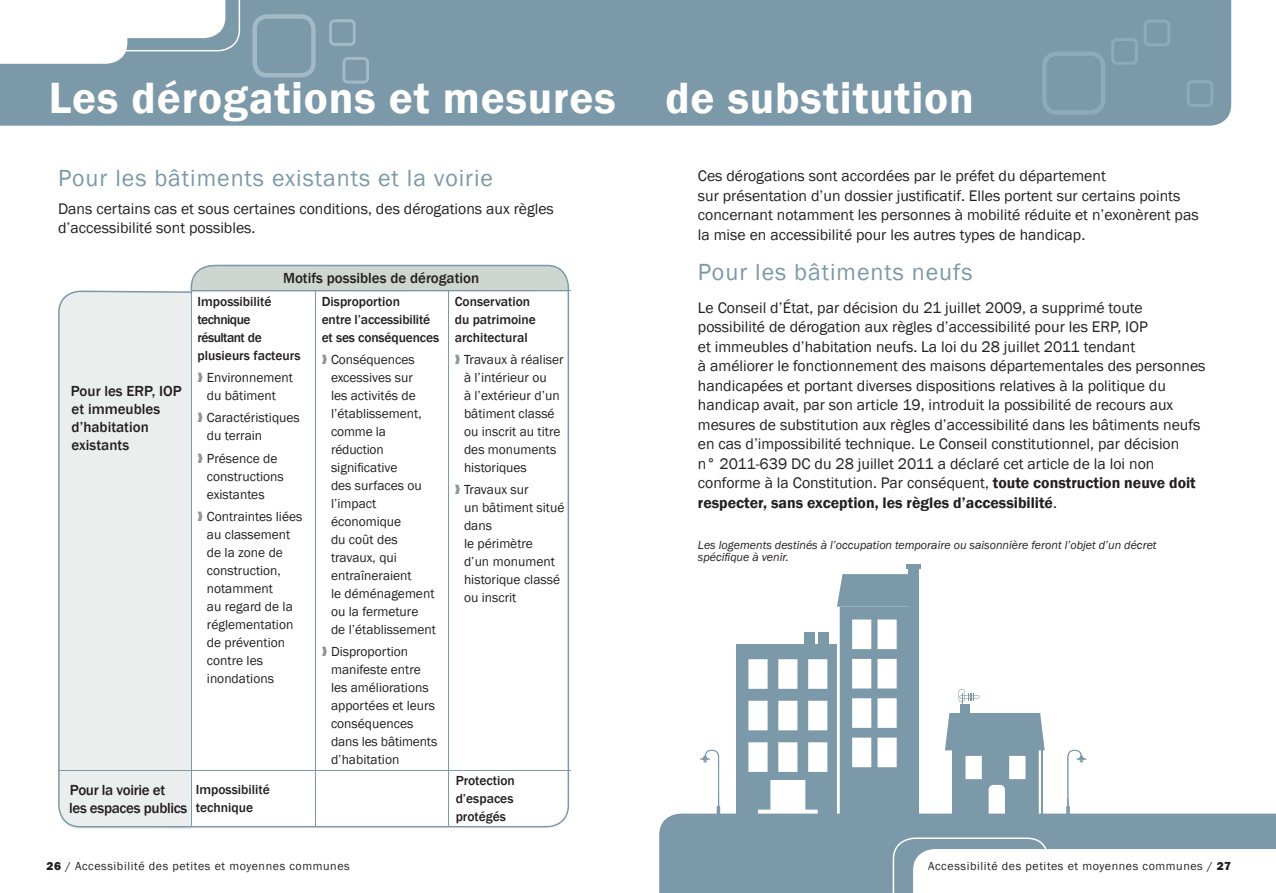
<style>
.page{position:relative;width:1276px;height:893px;background:#fff}
.page>*{position:absolute;margin:0;border:0;box-sizing:border-box;transform-origin:0 0}
.t1{font:600 45px "Franklin Gothic";letter-spacing:.02em;color:#fff}
.t2{font:24px "Franklin Gothic";letter-spacing:.04em;color:#7b99a9}
.t3{font:15.75px/19.5px "Franklin Gothic";color:#231f20}
.t4{font:500 15px/18px "Franklin Gothic";color:#231f20}
.t5{font:500 15px/18px "Franklin Gothic";letter-spacing:-.02em;color:#231f20}
.t6{font:13.5px/18px "Franklin Gothic";color:#231f20}
.t7{font:500 13.5px/18px "Franklin Gothic";color:#231f20}
.t8{font:italic 12px/12px "Franklin Gothic";color:#231f20}
.t9{font:12px "Franklin Gothic";letter-spacing:.05em;color:#231f20}
.s1{color:#939598}
.s2{font-weight:600}
.s3{font-weight:800}
</style>
<div class="page">
<div style="left:0;top:0;width:1231px;height:126px;background:#7b99a9"></div>
<svg style="left:0;top:0;width:240px;height:64px"></svg>
<svg style="left:252px;top:14px;width:64px;height:64px;background:#84a0af"></svg>
<svg style="left:1042px;top:51px;width:63px;height:64px;background:#7f9dac"></svg>
<svg style="left:342px;top:57px;width:27px;height:27px"></svg>
<svg style="left:1111px;top:20px;width:59px;height:45px;background:#7e9cac"></svg>
<svg style="left:1186px;top:80px;width:27px;height:27px"></svg>
<svg style="left:329px;top:19px;width:27px;height:27px"></svg>
<hr style="left:449px;top:290px;width:121px;height:1px;background:#7b99a9">
<hr style="left:449px;top:770px;width:121px;height:1px;background:#7b99a9">
<svg style="left:58px;top:265px;width:511px;height:562px"></svg>
<div style="left:659px;top:814px;width:617px;height:79px;background:#7b99a9"></div>
<svg style="left:892px;top:837px;width:384px;height:56px"></svg>
<div style="left:908px;top:568px;width:11px;height:248px;background:#7b99a9"></div>
<svg style="left:736px;top:574px;width:172px;height:242px"></svg>
<div style="left:906px;top:564px;width:15px;height:5px;background:#7b99a9"></div>
<svg style="left:699px;top:750px;width:21px;height:65px"></svg>
<svg style="left:1066px;top:750px;width:20px;height:65px"></svg>
<svg style="left:945px;top:689px;width:99px;height:127px"></svg>
<h1 class="t1" style="left:49px;top:70px;width:926px">Les dérogations et mesures de substitution</h1>
<h2 class="t2" style="left:58px;top:163px;width:436px">Pour les bâtiments existants et la voirie</h2>
<p class="t3" style="left:58px;top:199px;width:497px">Dans certains cas et sous certaines conditions, des dérogations aux règles d’accessibilité sont possibles.</p>
<p class="t4" style="left:71px;top:382px;width:112px">Pour les ERP, IOP et immeubles d’habitation existants</p>
<p class="t4" style="left:283px;top:269px;width:198px">Motifs possibles de dérogation</p>
<p class="t7" style="left:198px;top:292px;width:104px">Impossibilité technique résultant de plusieurs facteurs</p>
<p class="t6" style="left:198px;top:369px;width:97px;text-align:center"><span class="s1">❱</span> Environnement du bâtiment</p>
<p class="t6" style="left:207px;top:409px;width:94px;text-indent:-9px"><span class="s1">❱</span> Caractéristiques du terrain</p>
<p class="t6" style="left:207px;top:449px;width:78px;text-indent:-9px"><span class="s1">❱</span> Présence de constructions existantes</p>
<p class="t6" style="left:207px;top:508px;width:97px;text-indent:-9px"><span class="s1">❱</span> Contraintes liées au classement de la zone de construction, notamment<br>au regard de la réglementation de prévention contre les inondations</p>
<p class="t7" style="left:455px;top:292px;width:83px">Conservation du patrimoine architectural</p>
<p class="t6" style="left:464px;top:351px;width:101px;text-indent:-9px"><span class="s1">❱</span> Travaux à réaliser à l’intérieur ou<br>à l’extérieur d’un bâtiment classé ou inscrit au titre des monuments historiques</p>
<p class="t6" style="left:464px;top:481px;width:102px;text-indent:-9px"><span class="s1">❱</span> Travaux sur<br>un bâtiment situé dans<br>le périmètre<br>d’un monument historique classé ou inscrit</p>
<p class="t7" style="left:322px;top:292px;width:119px">Disproportion<br>entre l’accessibilité et ses conséquences</p>
<p class="t6" style="left:331px;top:351px;width:107px;text-indent:-9px"><span class="s1">❱</span> Conséquences excessives sur<br>les activités de l’établissement, comme la réduction significative<br>des surfaces ou l’impact économique<br>du coût des travaux, qui entraîneraient<br>le déménagement ou la fermeture de l’établissement</p>
<p class="t6" style="left:331px;top:643px;width:108px;text-indent:-9px"><span class="s1">❱</span> Disproportion manifeste entre les améliorations apportées et leurs conséquences dans les bâtiments d’habitation</p>
<p class="t5" style="left:69px;top:781px;width:120px">Pour la voirie et<br>les espaces publics</p>
<p class="t7" style="left:196px;top:781px;width:75px">Impossibilité technique</p>
<p class="t7" style="left:456px;top:772px;width:61px;text-align:justify">Protection d’espaces protégés</p>
<p class="t3" style="left:698px;top:166px;width:502px">Ces dérogations sont accordées par le préfet du département<br>sur présentation d’un dossier justificatif. Elles portent sur certains points concernant notamment les personnes à mobilité réduite et n’exonèrent pas la mise en accessibilité pour les autres types de handicap.</p>
<h2 class="t2" style="left:698px;top:257px;width:276px">Pour les bâtiments neufs</h2>
<p class="t3" style="left:698px;top:298px;width:509px">Le Conseil d’État, par décision du 21 juillet 2009, a supprimé toute possibilité de dérogation aux règles d’accessibilité pour les ERP, IOP<br>et immeubles d’habitation neufs. La loi du 28 juillet 2011 tendant<br>à améliorer le fonctionnement des maisons départementales des personnes handicapées et portant diverses dispositions relatives à la politique du handicap avait, par son article 19, introduit la possibilité de recours aux mesures de substitution aux règles d’accessibilité dans les bâtiments neufs en cas d’impossibilité technique. Le Conseil constitutionnel, par décision<br>n° 2011-639 DC du 28 juillet 2011 a déclaré cet article de la loi non conforme à la Constitution. Par conséquent, <span class="s2">toute construction neuve doit respecter, sans exception, les règles d’accessibilité</span>.</p>
<p class="t8" style="left:698px;top:539px;width:460px">Les logements destinés à l’occupation temporaire ou saisonnière feront l’objet d’un décret spécifique à venir.</p>
<p class="t9" style="left:47px;top:859px;width:305px"><span class="s3">26</span> / Accessibilité des petites et moyennes communes</p>
<p class="t9" style="left:928px;top:859px;width:304px">Accessibilité des petites et moyennes communes / <span class="s3">27</span></p>
</div>
